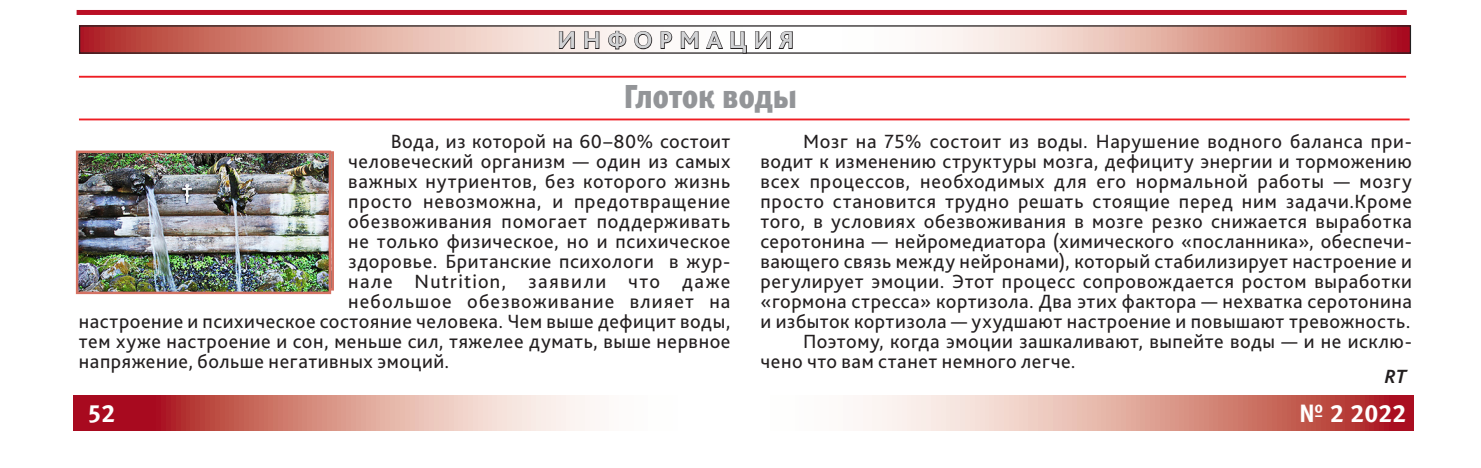
<style>
.page{position:relative;width:1481px;height:468px;background:#fff}
.page>*{position:absolute;margin:0;border:0;box-sizing:border-box;transform-origin:0 0}
.Заголовок{font:900 33px "Meta C";color:#939598;scale:.91 1}
.Колонтитул{font:700 25px "Bliss Pro";letter-spacing:.265em;color:#d1d2d4}
.t1{font:700 25px "Meta C";color:#fff}
.Text_copy{font:20px/20px "Bliss Pro";letter-spacing:.03em;color:#231f20;text-align:justify}
.Text_copy-2{font:20px "Bliss Pro";letter-spacing:.06em;color:#231f20}
.Text_copy-3{font:20px "Bliss Pro";letter-spacing:.075em;color:#231f20}
.Text_copy-4{font:italic 700 20px "Bliss Pro";color:#231f20}
</style>
<div class="page">
<div style="left:77px;top:10px;width:1329px;height:5px;background:#ba0f25"></div>
<img style="left:79px;top:154px;width:249px;height:137px">
<div style="left:76px;top:151px;width:255px;height:143px;border:2px solid #d47263"></div>
<svg style="left:73px;top:395px;width:1339px;height:35px"></svg>
<svg style="left:81px;top:27px;width:1327px;height:25px"></svg>
<div style="left:79px;top:25px;width:1331px;height:29px;border:1px solid #231f20"></div>
<svg style="left:558px;top:31px;width:17px;height:19px"></svg>
<svg style="left:583px;top:31px;width:17px;height:19px"></svg>
<svg style="left:607px;top:30px;width:20px;height:20px"></svg>
<svg style="left:633px;top:30px;width:19px;height:20px"></svg>
<svg style="left:660px;top:30px;width:12px;height:20px"></svg>
<svg style="left:680px;top:30px;width:19px;height:20px"></svg>
<svg style="left:705px;top:26px;width:42px;height:28px"></svg>
<svg style="left:754px;top:31px;width:17px;height:19px"></svg>
<svg style="left:777px;top:31px;width:16px;height:19px"></svg>
<hr style="left:79px;top:118px;width:1330px;height:2px;background:#ee1d23">
<hr style="left:79px;top:76px;width:1326px;height:2px;background:#ee1d23">
<p class="Колонтитул" style="left:557px;top:25px;width:238px">ИНФОРМАЦИЯ</p>
<p class="Заголовок" style="left:624px;top:78px;width:192px">Глоток воды</p>
<p class="Text_copy" style="left:390px;top:131px;width:341px">Вода, из которой на 60–80% состоит</p>
<p class="Text_copy" style="left:348px;top:151px;width:384px">человеческий организм — один из самых</p>
<p class="Text_copy" style="left:348px;top:171px;width:384px">важных нутриентов, без которого жизнь</p>
<p class="Text_copy" style="left:348px;top:191px;width:384px">просто невозможна, и предотвращение</p>
<p class="Text_copy" style="left:348px;top:211px;width:384px">обезвоживания помогает поддерживать</p>
<p class="Text_copy" style="left:348px;top:231px;width:384px">не только физическое, но и психическое</p>
<p class="Text_copy" style="left:348px;top:251px;width:384px">здоровье. Британские психологи в жур-</p>
<p class="Text_copy-3" style="left:348px;top:269px;width:384px">нале Nutrition, заявили что даже</p>
<p class="Text_copy-2" style="left:348px;top:289px;width:384px">небольшое обезвоживание влияет на</p>
<p class="Text_copy" style="left:79px;top:311px;width:653px">настроение и психическое состояние человека. Чем выше дефицит воды,</p>
<p class="Text_copy" style="left:79px;top:331px;width:653px">тем хуже настроение и сон, меньше сил, тяжелее думать, выше нервное</p>
<p class="Text_copy" style="left:79px;top:351px;width:372px">напряжение, больше негативных эмоций.</p>
<p class="Text_copy" style="left:760px;top:131px;width:653px;text-indent:43px">Мозг на 75% состоит из воды. Нарушение водного баланса при&shy;водит к изменению структуры мозга, дефициту энергии и торможению всех процессов, необходимых для его нормальной работы — мозгу просто становится трудно решать стоящие перед ним задачи.Кроме того, в условиях обезвоживания в мозге резко снижается выработка серотонина — нейромедиатора (химического «посланника», обеспечи&shy;вающего связь между нейронами), который стабилизирует настроение и регулирует эмоции. Этот процесс сопровождается ростом выработки «гормона стресса» кортизола. Два этих фактора — нехватка серотонина и избыток кортизола — ухудшают настроение и повышают тревожность.</p>
<p class="Text_copy" style="left:760px;top:331px;width:653px;text-indent:43px">Поэтому, когда эмоции зашкаливают, выпейте воды — и не исклю&shy;чено что вам станет немного легче.</p>
<p class="Text_copy-4" style="left:1384px;top:364px;width:23px">RT</p>
<p class="t1" style="left:88px;top:399px;width:29px">52</p>
<p class="t1" style="left:1299px;top:399px;width:108px">№ 2 2022</p>
</div>
